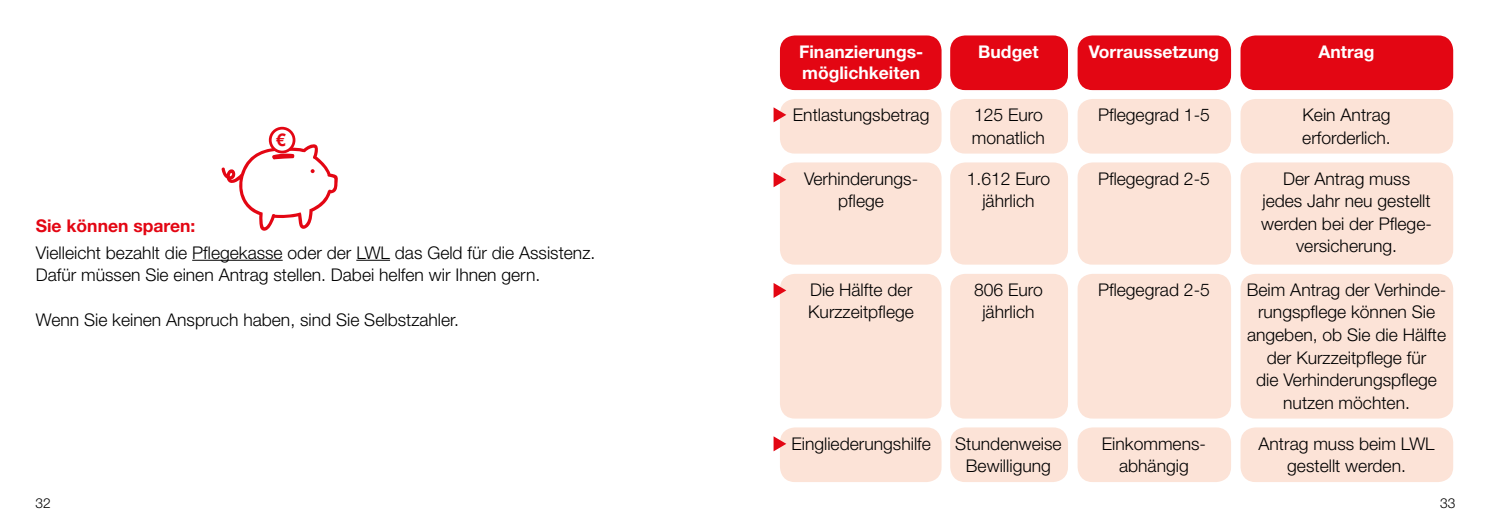
<style>
.page{position:relative;width:1489px;height:525px;background:#fff}
.page>*{position:absolute;margin:0;border:0;box-sizing:border-box;transform-origin:0 0}
.t1{font:300 17.5px/22.5px "Helvetica Neue LT Std";color:#000;text-align:center}
.t2{font:700 17.5px/21px "Helvetica Neue LT Std";color:#fff}
.t3{font:700 17.5px "Helvetica Neue LT Std";color:#e30613}
.t4{font:300 13.75px "Helvetica Neue LT Std";color:#000}
</style>
<div class="page">
<div style="left:780px;top:35px;width:161px;height:55px;background:#e30613;border-radius:15px"></div>
<div style="left:780px;top:99px;width:161px;height:54px;background:#fce3d7;border-radius:15px"></div>
<div style="left:780px;top:162px;width:161px;height:102px;background:#fce3d7;border-radius:15px"></div>
<div style="left:780px;top:427px;width:161px;height:55px;background:#fce3d7;border-radius:15px"></div>
<div style="left:780px;top:274px;width:161px;height:144px;background:#fce3d7;border-radius:15px"></div>
<div style="left:950px;top:35px;width:117px;height:55px;background:#e30613;border-radius:15px"></div>
<div style="left:950px;top:99px;width:117px;height:54px;background:#fce3d7;border-radius:15px"></div>
<div style="left:950px;top:162px;width:117px;height:102px;background:#fce3d7;border-radius:15px"></div>
<div style="left:950px;top:427px;width:117px;height:55px;background:#fce3d7;border-radius:15px"></div>
<div style="left:950px;top:274px;width:117px;height:144px;background:#fce3d7;border-radius:15px"></div>
<div style="left:1077px;top:35px;width:153px;height:55px;background:#e30613;border-radius:15px"></div>
<div style="left:1077px;top:99px;width:153px;height:54px;background:#fce3d7;border-radius:15px"></div>
<div style="left:1077px;top:162px;width:153px;height:102px;background:#fce3d7;border-radius:15px"></div>
<div style="left:1077px;top:427px;width:153px;height:55px;background:#fce3d7;border-radius:15px"></div>
<div style="left:1077px;top:274px;width:153px;height:144px;background:#fce3d7;border-radius:15px"></div>
<div style="left:1240px;top:35px;width:212px;height:55px;background:#e30613;border-radius:15px"></div>
<div style="left:1240px;top:99px;width:212px;height:54px;background:#fce3d7;border-radius:15px"></div>
<div style="left:1240px;top:162px;width:212px;height:102px;background:#fce3d7;border-radius:15px"></div>
<div style="left:1240px;top:427px;width:212px;height:55px;background:#fce3d7;border-radius:15px"></div>
<div style="left:1240px;top:274px;width:212px;height:144px;background:#fce3d7;border-radius:15px"></div>
<svg style="left:773px;top:107px;width:13px;height:15px"></svg>
<svg style="left:773px;top:172px;width:13px;height:15px"></svg>
<svg style="left:773px;top:283px;width:13px;height:15px"></svg>
<svg style="left:773px;top:436px;width:13px;height:15px"></svg>
<hr style="left:192px;top:260px;width:91px;height:1px;background:#000">
<hr style="left:356px;top:260px;width:34px;height:1px;background:#000">
<svg style="left:221px;top:144px;width:117px;height:87px"></svg>
<div style="left:270px;top:128px;width:24px;height:24px;background:#fff;border-radius:50%"></div>
<div style="left:269px;top:127px;width:26px;height:26px;border:3px solid #e30613;border-radius:50%"></div>
<p class="t3" style="left:276px;top:129px;width:11px">€</p>
<p class="t3" style="left:36px;top:215px;width:161px">Sie können sparen:</p>
<p class="t1" style="left:36px;top:240px;width:561px;text-align:left">Vielleicht bezahlt die Pflegekasse oder der LWL das Geld für die Assistenz.<br>Dafür müssen Sie einen Antrag stellen. Dabei helfen wir Ihnen gern.</p>
<p class="t1" style="left:36px;top:308px;width:425px">Wenn Sie keinen Anspruch haben, sind Sie Selbstzahler.</p>
<p class="t2" style="left:799px;top:40px;width:126px">Finanzierungs&shy;möglichkeiten</p>
<p class="t1" style="left:792px;top:103px;width:138px">Entlastungsbetrag</p>
<p class="t1" style="left:804px;top:166px;width:116px">Verhinderungs&shy;pflege</p>
<p class="t2" style="left:978px;top:40px;width:62px">Budget</p>
<p class="t1" style="left:971px;top:103px;width:74px;text-align:left">125 Euro monatlich</p>
<p class="t1" style="left:966px;top:167px;width:85px">1.612 Euro jährlich</p>
<p class="t2" style="left:1088px;top:40px;width:132px">Vorraussetzung</p>
<p class="t1" style="left:1097px;top:103px;width:113px">Pflegegrad 1-5</p>
<p class="t1" style="left:1097px;top:166px;width:113px">Pflegegrad 2-5</p>
<p class="t2" style="left:1318px;top:40px;width:58px">Antrag</p>
<p class="t1" style="left:1302px;top:103px;width:90px;text-align:left">Kein Antrag erforderlich.</p>
<p class="t1" style="left:1261px;top:167px;width:172px">Der Antrag muss jedes Jahr neu gestellt werden bei der Pflege&shy;versicherung.</p>
<p class="t1" style="left:808px;top:278px;width:107px;text-align:left">Die Hälfte der<br>Kurzzeitpflege</p>
<p class="t1" style="left:974px;top:278px;width:70px">806 Euro jährlich</p>
<p class="t1" style="left:1097px;top:278px;width:113px">Pflegegrad 2-5</p>
<p class="t1" style="left:1246px;top:278px;width:201px">Beim Antrag der Verhinde&shy;rungspflege können Sie angeben, ob Sie die Hälfte der Kurzzeitpflege für<br>die Verhinderungspflege nutzen möchten.</p>
<p class="t1" style="left:791px;top:431px;width:141px">Eingliederungshilfe</p>
<p class="t1" style="left:955px;top:431px;width:108px">Stundenweise<br>Bewilligung</p>
<p class="t1" style="left:1101px;top:431px;width:106px">Einkommens&shy;abhängig</p>
<p class="t1" style="left:1258px;top:431px;width:177px">Antrag muss beim LWL gestellt werden.</p>
<p class="t4" style="left:35px;top:494px;width:17px">32</p>
<p class="t4" style="left:1439px;top:494px;width:17px">33</p>
</div>
